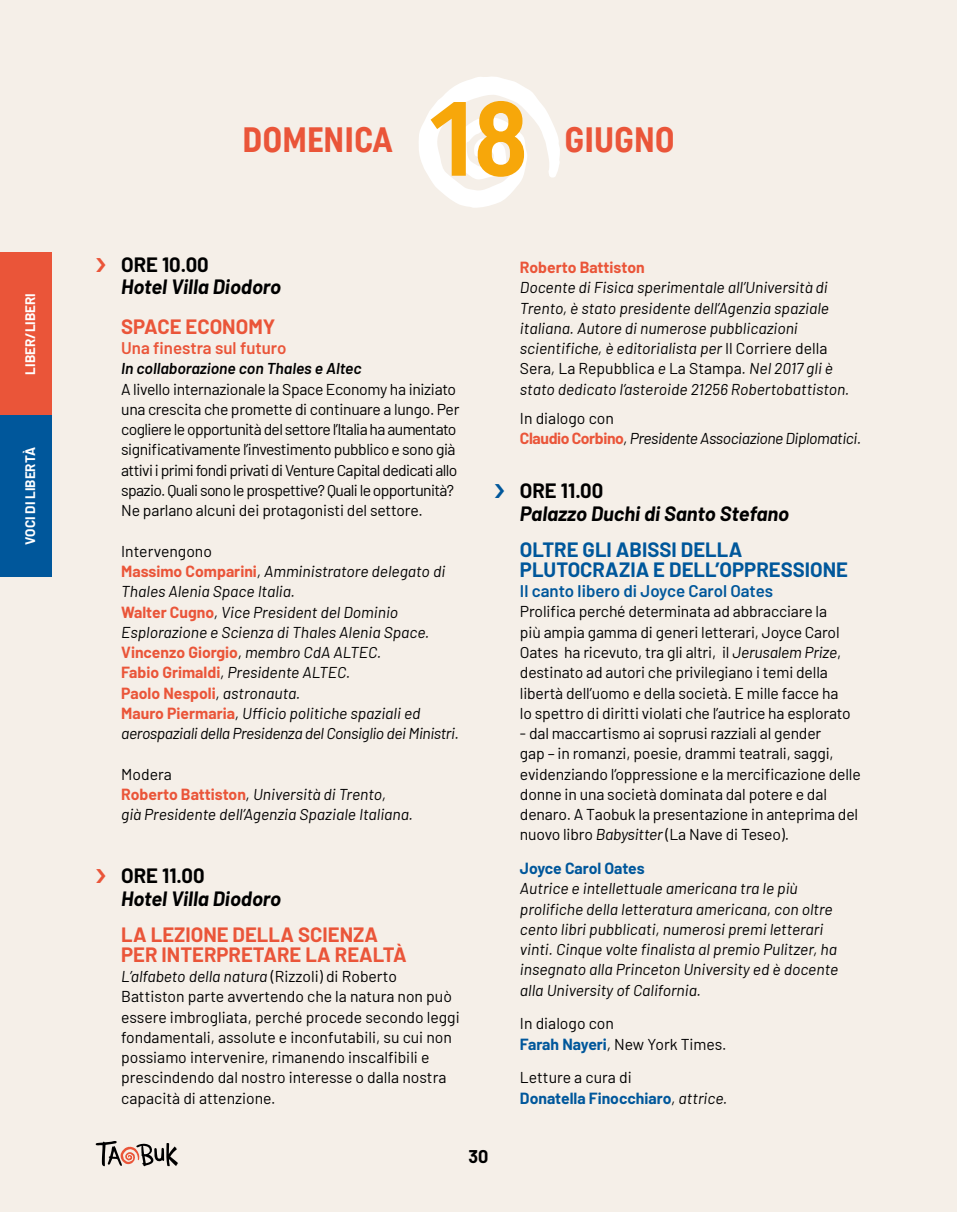
<style>
.page{position:relative;width:957px;height:1212px;background:#f5efe8}
.page>*{position:absolute;margin:0;border:0;box-sizing:border-box;transform-origin:0 0}
.t1{font:105.3px "Uniform Condensed 4";color:#f7a70a}
.t2{font:35.1px "Uniform Condensed 4";color:#ea5539}
.t3{font:italic 700 20.25px "Barlow";color:#000}
.t4{font:700 20.25px/20.2px "Barlow";color:#ea5539}
.t5{font:700 20.25px/20.2px "Barlow";color:#00579b}
.t6{font:700 20.25px "Barlow";color:#000}
.t7{font:700 18px "Barlow";color:#000}
.t8{font:600 16.88px "Barlow";letter-spacing:-.005em;color:#00579b}
.t9{font:600 16.88px "Barlow";color:#ea5539}
.t10{font:italic 15.75px/20.2px "Barlow";color:#000}
.t11{font:15.75px/20.2px "Barlow";letter-spacing:-.01em;color:#000}
.t12{font:15.75px/20.2px "Barlow";letter-spacing:-.035em;color:#000}
.t13{font:italic 15.75px/20.2px "Barlow";letter-spacing:-.025em;color:#000}
.t14{font:700 15.75px/20.2px "Barlow";color:#00579b}
.t15{font:italic 600 15.75px "Barlow";color:#000}
.t16{font:700 15.75px "Barlow";color:#ea5539}
.t17{font:700 13.5px "Barlow";color:#fff}
.s1{font-style:normal}
.s2{font-weight:700;font-style:normal;color:#ea5539}
.s3{font-style:italic}
.s4{font-weight:700;color:#00579b}
.s5{font-weight:400;color:#000}
.s6{font-weight:400;font-style:italic;color:#000}
</style>
<div class="page">
<svg style="left:418px;top:76px;width:142px;height:132px"></svg>
<div style="left:0;top:415px;width:51px;height:162px;background:#00579b"></div>
<div style="left:0;top:253px;width:51px;height:162px;background:#ea5539"></div>
<svg style="left:95px;top:1141px;width:83px;height:25px;background:#b4a59e"></svg>
<svg style="left:96px;top:257px;width:9px;height:15px"></svg>
<svg style="left:96px;top:869px;width:9px;height:14px"></svg>
<svg style="left:495px;top:484px;width:9px;height:14px"></svg>
<p class="t17" style="left:20px;top:375px;width:83px;rotate:-90deg">LIBER/LIBERI</p>
<p class="t17" style="left:20px;top:544px;width:99px;rotate:-90deg">VOCI DI LIBERTÀ</p>
<h2 class="t2" style="left:242px;top:118px;width:152px">DOMENICA</h2>
<h1 class="t1" style="left:429px;top:76px;width:100px">18</h1>
<h2 class="t2" style="left:564px;top:118px;width:112px">GIUGNO</h2>
<p class="t6" style="left:121px;top:249px;width:89px">ORE 10.00</p>
<p class="t3" style="left:121px;top:272px;width:161px">Hotel Villa Diodoro</p>
<p class="t4" style="left:121px;top:315px;width:156px">SPACE ECONOMY</p>
<p class="t9" style="left:121px;top:336px;width:167px">Una finestra sul futuro</p>
<p class="t15" style="left:121px;top:357px;width:242px">In collaborazione con Thales e Altec</p>
<p class="t12" style="left:121px;top:378px;width:340px">A livello internazionale la Space Economy ha iniziato una crescita che promette di continuare a lungo. Per cogliere le opportunità del settore l’Italia ha aumentato significativamente l’investimento pubblico e sono già attivi i primi fondi privati di Venture Capital dedicati allo spazio. Quali sono le prospettive? Quali le opportunità?<br>Ne parlano alcuni dei protagonisti del settore.</p>
<p class="t10" style="left:121px;top:540px;width:339px"><span class="s1">Intervengono<br></span><span class="s2">Massimo Comparini</span>, Amministratore delegato di Thales Alenia Space Italia.<br><span class="s2">Walter Cugno</span>, Vice President del Dominio Esplorazione e Scienza di Thales Alenia Space.<br><span class="s2">Vincenzo Giorgio</span>, membro CdA ALTEC.<br><span class="s2">Fabio Grimaldi</span>, Presidente ALTEC.<br><span class="s2">Paolo Nespoli</span>, astronauta.<br><span class="s2">Mauro Piermaria</span>, Ufficio politiche spaziali ed aerospaziali della Presidenza del Consiglio dei Ministri.</p>
<p class="t10" style="left:121px;top:762px;width:293px"><span class="s1">Modera<br></span><span class="s2">Roberto Battiston</span>, Università di Trento,<br>già Presidente dell’Agenzia Spaziale Italiana.</p>
<p class="t6" style="left:121px;top:861px;width:85px">ORE 11.00</p>
<p class="t3" style="left:121px;top:883px;width:161px">Hotel Villa Diodoro</p>
<p class="t4" style="left:121px;top:922px;width:287px">LA LEZIONE DELLA SCIENZA<br>PER INTERPRETARE LA REALTÀ</p>
<p class="t11" style="left:121px;top:965px;width:340px"><span class="s3">L’alfabeto della natura</span> (Rizzoli) di Roberto Battiston parte avvertendo che la natura non può essere imbrogliata, perché procede secondo leggi fondamentali, assolute e inconfutabili, su cui non possiamo intervenire, rimanendo inscalfibili e prescindendo dal nostro interesse o dalla nostra capacità di attenzione.</p>
<p class="t7" style="left:468px;top:1143px;width:21px">30</p>
<p class="t16" style="left:520px;top:256px;width:126px">Roberto Battiston</p>
<p class="t10" style="left:520px;top:276px;width:331px">Docente di Fisica sperimentale all’Università di Trento, è stato presidente dell’Agenzia spaziale italiana. Autore di numerose pubblicazioni scientifiche, è editorialista per <span class="s1">Il Corriere della Sera</span>, <span class="s1">La Repubblica</span> e <span class="s1">La Stampa</span>. Nel 2017 gli è stato dedicato l’asteroide 21256 Robertobattiston.</p>
<p class="t13" style="left:520px;top:407px;width:343px"><span class="s1">In dialogo con<br></span><span class="s2">Claudio Corbino</span>, Presidente Associazione Diplomatici.</p>
<p class="t6" style="left:520px;top:476px;width:85px">ORE 11.00</p>
<p class="t3" style="left:520px;top:498px;width:271px">Palazzo Duchi di Santo Stefano</p>
<p class="t5" style="left:520px;top:538px;width:329px">OLTRE GLI ABISSI DELLA<br>PLUTOCRAZIA E DELL’OPPRESSIONE</p>
<p class="t8" style="left:520px;top:579px;width:255px">Il canto libero di Joyce Carol Oates</p>
<p class="t11" style="left:520px;top:600px;width:332px">Prolifica perché determinata ad abbracciare la più ampia gamma di generi letterari, Joyce Carol Oates ha ricevuto, tra gli altri, il <span class="s3">Jerusalem Prize</span>, destinato ad autori che privilegiano i temi della libertà dell’uomo e della società. E mille facce ha lo spettro di diritti violati che l’autrice ha esplorato</p>
<p class="t11" style="left:520px;top:722px;width:342px">- dal maccartismo ai soprusi razziali al gender<br>gap – in romanzi, poesie, drammi teatrali, saggi, evidenziando l’oppressione e la mercificazione delle donne in una società dominata dal potere e dal denaro. A Taobuk la presentazione in anteprima del nuovo libro <span class="s3">Babysitter</span> (La Nave di Teseo).</p>
<p class="t14" style="left:520px;top:857px;width:126px">Joyce Carol Oates</p>
<p class="t10" style="left:520px;top:877px;width:320px">Autrice e intellettuale americana tra le più prolifiche della letteratura americana, con oltre cento libri pubblicati, numerosi premi letterari vinti. Cinque volte finalista al premio Pulitzer, ha insegnato alla Princeton University ed è docente alla University of California.</p>
<p class="t11" style="left:520px;top:1012px;width:208px">In dialogo con<br><span class="s4">Farah Nayeri</span><span class="s3">,</span> New York Times.</p>
<p class="t14" style="left:520px;top:1066px;width:209px"><span class="s5">Letture a cura di<br></span>Donatella Finocchiaro<span class="s6">, attrice.</span></p>
</div>
